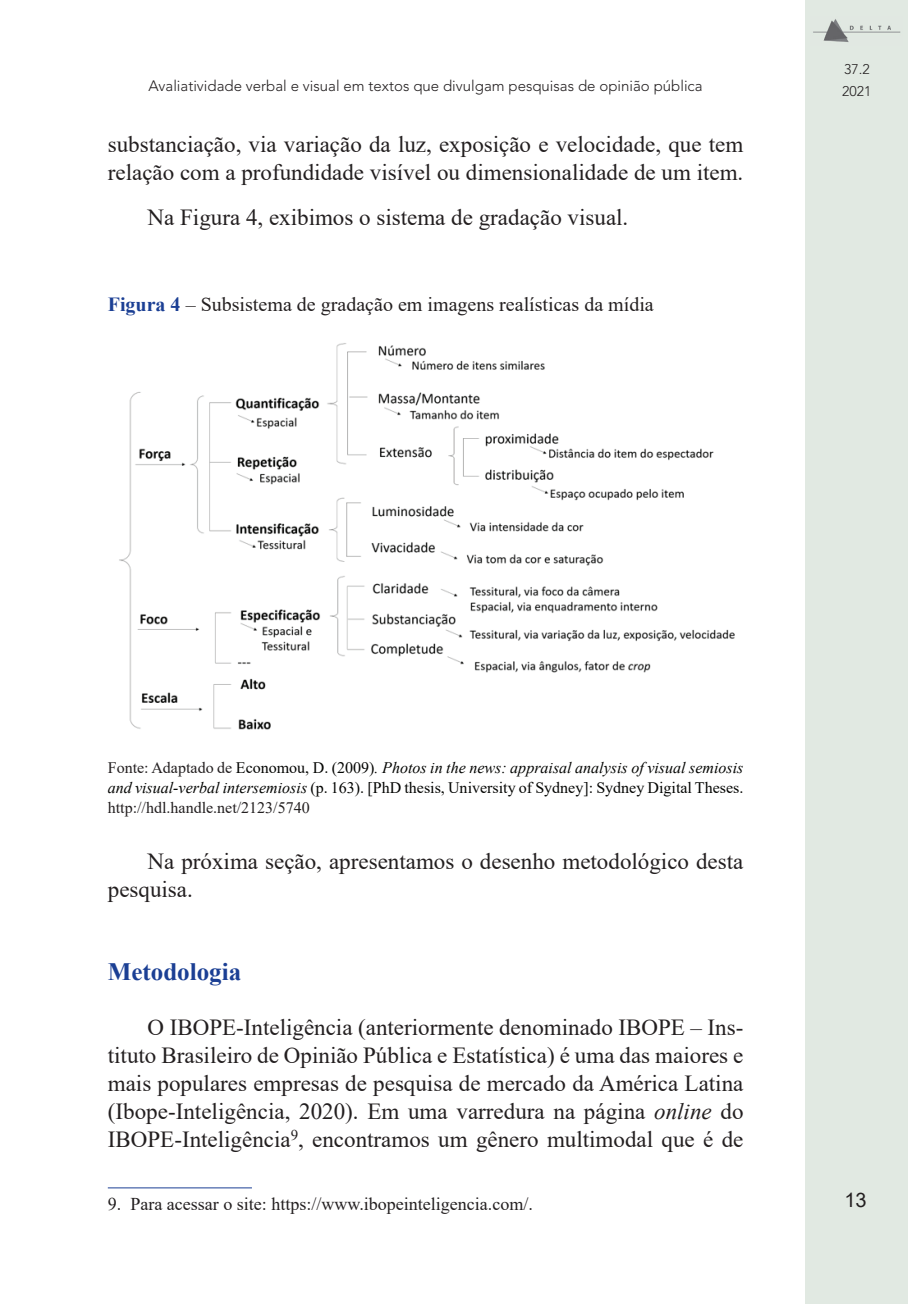
<style>
.page{position:relative;width:908px;height:1304px;background:#fff}
.page>*{position:absolute;margin:0;border:0;box-sizing:border-box;transform-origin:0 0}
.t1{font:700 25px "Times New Roman";color:#1b3f94}
.t2{font:23px/28px "Times New Roman";color:#231f20}
.t3{font:20px "Times New Roman";color:#231f20}
.t4{font:20px "Arial";color:#231f20}
.t5{font:18px "Times New Roman";color:#231f20}
.t6{font:italic 16px/20px "Times New Roman";color:#040503;text-align:justify}
.t7{font:300 15px "Avenir";color:#231f20}
.t8{font:300 14px/22px "Avenir";color:#231f20}
.s1{font-weight:700;color:#1b3f94}
.s2{font-style:normal;color:#231f20}
.s3{font-style:normal}
.s4{font-style:italic}
</style>
<div class="page">
<div style="left:804px;top:0;width:102px;height:1304px;background:#e1e9e2"></div>
<img style="left:813px;top:19px;width:88px;height:23px">
<hr style="left:108px;top:1187px;width:144px;height:1px;background:#1b3f94">
<img style="left:119px;top:343px;width:616px;height:387px">
<p class="t7" style="left:148px;top:77px;width:555px">Avaliatividade verbal e visual em textos que divulgam pesquisas de opinião pública</p>
<p class="t2" style="left:108px;top:130px;width:636px">substanciação, via variação da luz, exposição e velocidade, que tem relação com a profundidade visível ou dimensionalidade de um item.</p>
<p class="t2" style="left:147px;top:203px;width:482px">Na Figura 4, exibimos o sistema de gradação visual.</p>
<p class="t3" style="left:108px;top:290px;width:547px"><span class="s1">Figura 4</span> – Subsistema de gradação em imagens realísticas da mídia</p>
<p class="t8" style="left:841px;top:58px;width:31px">37.2<br>2021</p>
<p class="t6" style="left:108px;top:757px;width:637px"><span class="s2">Fonte: Adaptado de</span> <span class="s3">Economou, D. (2009)</span>. Photos in the news: appraisal analysis of visual semiosis and visual-verbal intersemiosis <span class="s3">(p. 163). [PhD thesis, University of Sydney]: Sydney Digital Theses. </span><span class="s2">http://hdl.handle.net/2123/5740</span></p>
<p class="t2" style="left:108px;top:847px;width:636px;text-indent:40px">Na próxima seção, apresentamos o desenho metodológico desta pesquisa.</p>
<p class="t1" style="left:108px;top:954px;width:135px">Metodologia</p>
<p class="t2" style="left:108px;top:1013px;width:637px;text-align:justify;text-indent:40px">O IBOPE-Inteligência (anteriormente denominado IBOPE – Ins&shy;tituto Brasileiro de Opinião Pública e Estatística) é uma das maiores e mais populares empresas de pesquisa de mercado da América Latina (Ibope-Inteligência, 2020). Em uma varredura na página <span class="s4">online</span> do IBOPE-Inteligência<sup>9</sup>, encontramos um gênero multimodal que é de</p>
<p class="t5" style="left:108px;top:1191px;width:426px">9. Para acessar o site: https://www.ibopeinteligencia.com/.</p>
<p class="t4" style="left:844px;top:1186px;width:24px">13</p>
</div>
